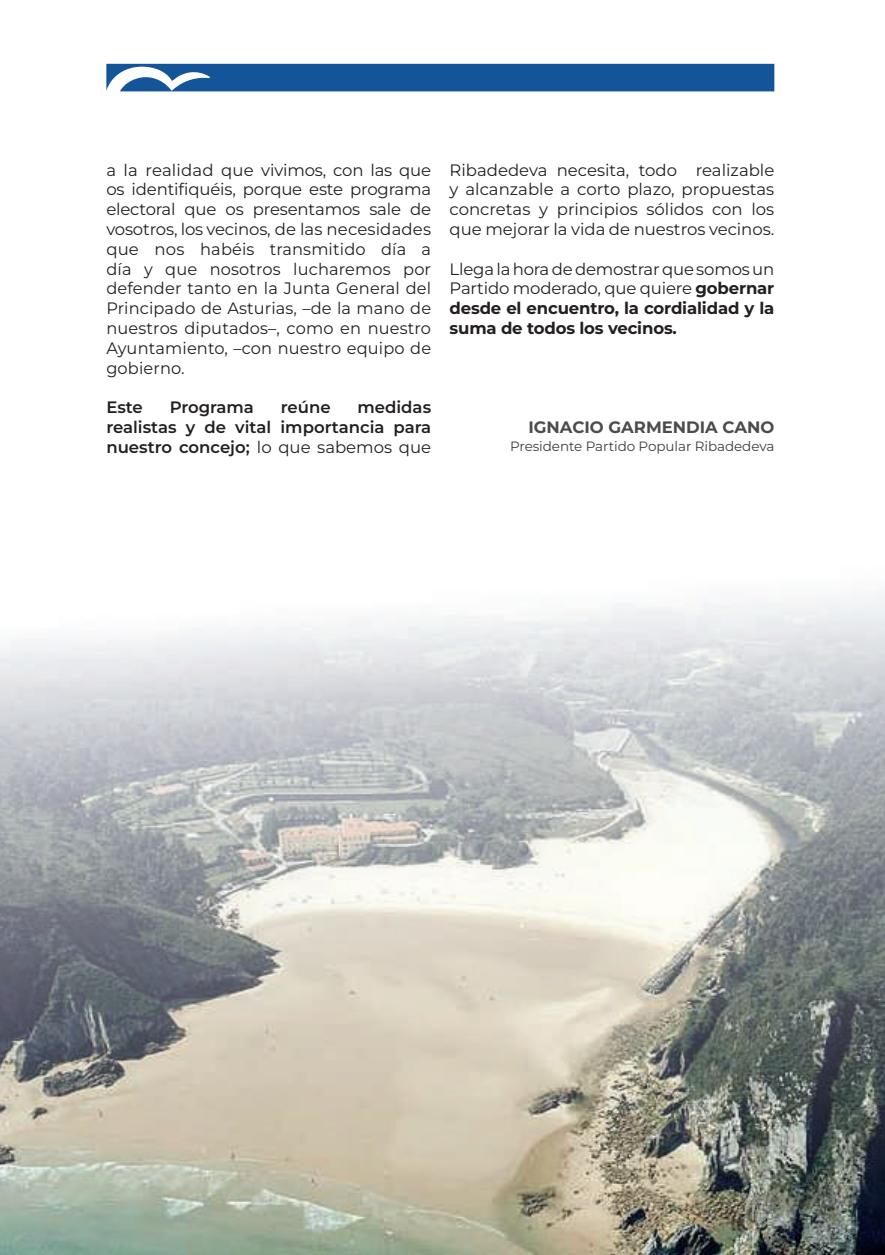
<style>
.page{position:relative;width:885px;height:1255px;background:#fff}
.page>*{position:absolute;margin:0;border:0;box-sizing:border-box;transform-origin:0 0}
.t1{font:16.5px/19.8px "Montserrat";color:#231f20;text-align:justify}
.t2{font:700 16.5px/19.8px "Montserrat";letter-spacing:-.01em;color:#231f20;text-align:justify}
.t3{font:600 16.5px/19.8px "Montserrat";color:#231f20;text-align:justify}
.t4{font:700 16.5px "Montserrat";color:#4b4c4d}
.t5{font:13.5px "Montserrat";letter-spacing:-.005em;color:#3e3e3f}
.s1{font-weight:400}
</style>
<div class="page">
<img style="left:0;top:591px;width:884px;height:663px">
<div style="left:106px;top:64px;width:668px;height:27px;background:#145599"></div>
<p class="t1" style="left:106px;top:159px;width:326px">a la realidad que vivimos, con las que os identifiquéis, porque este programa electoral que os presentamos sale de vosotros, los vecinos, de las necesidades que nos habéis transmitido día a día y que nosotros lucharemos por defender tanto en la Junta General del Principado de Asturias, –de la mano de nuestros diputados–, como en nuestro Ayuntamiento, –con nuestro equipo de gobierno.</p>
<p class="t3" style="left:106px;top:397px;width:38px">Este</p>
<p class="t3" style="left:170px;top:397px;width:86px">Programa</p>
<p class="t3" style="left:281px;top:397px;width:51px">reúne</p>
<p class="t3" style="left:106px;top:397px;width:326px;text-indent:251px">medidas realistas y de vital importancia para nuestro concejo; <span class="s1">lo que sabemos que</span></p>
<p class="t1" style="left:449px;top:159px;width:326px">Ribadedeva necesita, todo realizable y alcanzable a corto plazo, propuestas concretas y principios sólidos con los que mejorar la vida de nuestros vecinos.</p>
<p class="t2" style="left:449px;top:258px;width:326px"><span class="s1">Llega la hora de demostrar que somos un Partido moderado, que quiere</span> gobernar desde el encuentro, la cordialidad y la suma de todos los vecinos.</p>
<p class="t4" style="left:528px;top:416px;width:247px">IGNACIO GARMENDIA CANO</p>
<p class="t5" style="left:510px;top:437px;width:266px">Presidente Partido Popular Ribadedeva</p>
</div>
